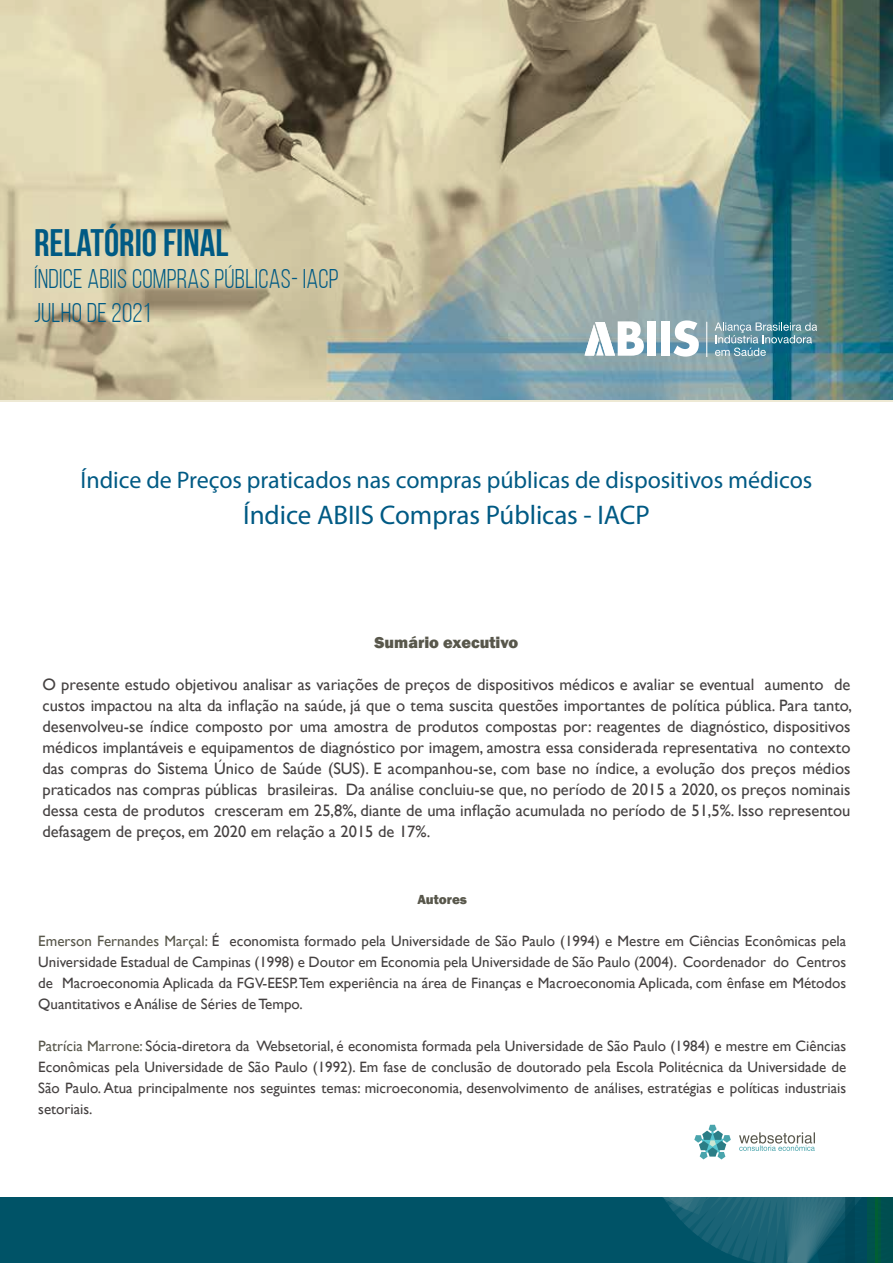
<style>
.page{position:relative;width:893px;height:1263px;background:#fff}
.page>*{position:absolute;margin:0;border:0;box-sizing:border-box;transform-origin:0 0}
.t1{font:700 38.25px "Bebas Neue";color:#005a84}
.t2{font:27px "Bebas Neue";letter-spacing:.01em;color:#005a84}
.t3{font:27px "Myriad Pro";color:#005a84}
.t4{font:24px "Myriad Pro";color:#005a84}
.t5{font:16.5px/21px "Gill Sans";color:#454141;text-align:justify}
.t6{font:800 16.5px "Franklin Gothic";color:#58574b}
.t7{font:15px/21px "Gill Sans";color:#454141;text-align:justify}
.t8{font:800 13.5px "Franklin Gothic";color:#58574b}
.s1{color:#58574b}
</style>
<div class="page">
<svg style="left:0;top:0;width:893px;height:402px;background:#a4ab96"></svg>
<div style="left:647px;top:321px;width:9px;height:35px;background:#fff"></div>
<div style="left:661px;top:321px;width:9px;height:35px;background:#fff"></div>
<svg style="left:673px;top:320px;width:26px;height:37px"></svg>
<svg style="left:584px;top:321px;width:60px;height:35px"></svg>
<hr style="left:706px;top:322px;width:1px;height:35px;background:#fff">
<svg style="left:715px;top:322px;width:101px;height:34px;background:#69a"></svg>
<svg style="left:0;top:1197px;width:893px;height:66px;background:#055568"></svg>
<svg style="left:739px;top:1132px;width:76px;height:19px"></svg>
<svg style="left:694px;top:1125px;width:37px;height:34px"></svg>
<h1 class="t1" style="left:34px;top:222px;width:196px">RELATÓRIO FINAL</h1>
<h2 class="t2" style="left:34px;top:264px;width:306px">ÍNDICE ABIIS COMPRAS PÚBLICAS- IACP</h2>
<h2 class="t2" style="left:34px;top:298px;width:118px">JULHO DE 2021</h2>
<h3 class="t4" style="left:81px;top:465px;width:733px">Índice de Preços praticados nas compras públicas de dispositivos médicos</h3>
<h2 class="t3" style="left:243px;top:498px;width:408px">Índice ABIIS Compras Públicas - IACP</h2>
<p class="t6" style="left:375px;top:632px;width:145px">Sumário executivo</p>
<p class="t5" style="left:43px;top:675px;width:811px">O presente estudo objetivou analisar as variações de preços de dispositivos médicos e avaliar se eventual aumento de custos impactou na alta da inflação na saúde, já que o tema suscita questões importantes de política pública. Para tanto, desenvolveu-se índice composto por uma amostra de produtos compostas por: reagentes de diagnóstico, dispositivos médicos implantáveis e equipamentos de diagnóstico por imagem, amostra essa considerada representativa no contexto das compras do Sistema Único de Saúde (SUS). E acompanhou-se, com base no índice, a evolução dos preços médios praticados nas compras públicas brasileiras. Da análise concluiu-se que, no período de 2015 a 2020, os preços nominais dessa cesta de produtos cresceram em 25,8%, diante de uma inflação acumulada no período de 51,5%. Isso representou defasagem de preços, em 2020 em relação a 2015 de 17%.</p>
<p class="t8" style="left:417px;top:891px;width:51px">Autores</p>
<p class="t7" style="left:38px;top:931px;width:809px"><span class="s1">Emerson Fernandes Marçal:</span> É economista formado pela Universidade de São Paulo (1994) e Mestre em Ciências Econômicas pela Universidade Estadual de Campinas (1998) e Doutor em Economia pela Universidade de São Paulo (2004). Coordenador do Centros de Macroeconomia Aplicada da FGV-EESP. Tem experiência na área de Finanças e Macroeconomia Aplicada, com ênfase em Métodos Quantitativos e Análise de Séries de Tempo.</p>
<p class="t7" style="left:38px;top:1036px;width:809px"><span class="s1">Patrícia Marrone:</span> Sócia-diretora da Websetorial, é economista formada pela Universidade de São Paulo (1984) e mestre em Ciências Econômicas pela Universidade de São Paulo (1992). Em fase de conclusão de doutorado pela Escola Politécnica da Universidade de São Paulo. Atua principalmente nos seguintes temas: microeconomia, desenvolvimento de análises, estratégias e políticas industriais setoriais.</p>
</div>
